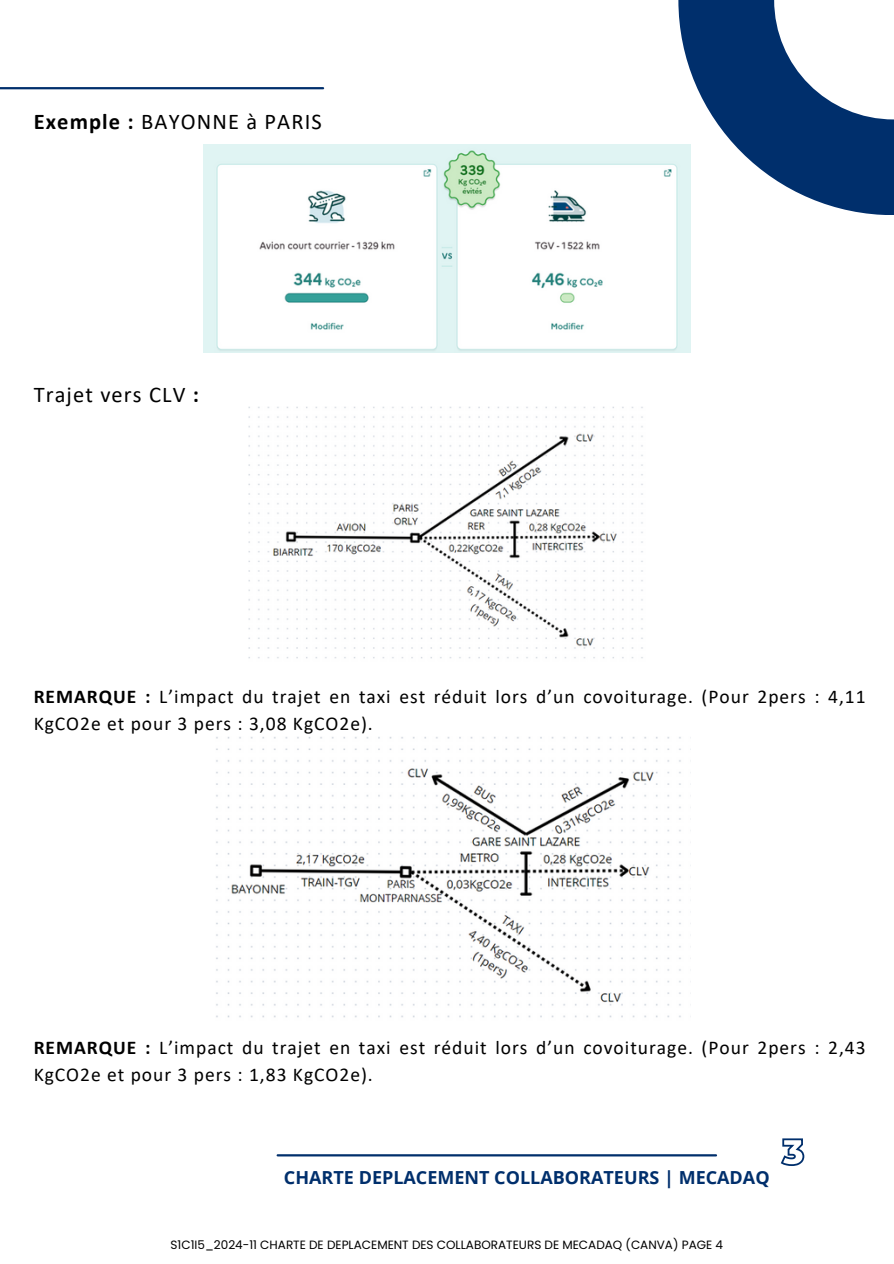
<style>
.page{position:relative;width:894px;height:1264px;background:#fff}
.page>*{position:absolute;margin:0;border:0;box-sizing:border-box;transform-origin:0 0}
.t1{font:22.5px "Calibri";letter-spacing:.05em;color:#000}
.t2{font:19.5px/27px "Calibri";letter-spacing:.05em;color:#000}
.t3{font:700 18px "Open Sans";color:#002f6c}
.t4{font:12px "Poppins";color:#000}
.s1{font-weight:700}
</style>
<div class="page">
<hr style="left:0;top:87px;width:323px;height:2px;background:#002f6c">
<hr style="left:277px;top:1154px;width:438px;height:2px;background:#002f6c">
<svg style="left:678px;top:0;width:215px;height:215px;fill:#002f6c"></svg>
<img style="left:203px;top:144px;width:487px;height:208px">
<img style="left:248px;top:407px;width:395px;height:252px">
<img style="left:216px;top:737px;width:465px;height:281px">
<svg style="left:780px;top:1138px;width:25px;height:28px"></svg>
<p class="t1" style="left:34px;top:112px;width:290px"><span class="s1">Exemple :</span> BAYONNE à PARIS</p>
<p class="t1" style="left:34px;top:385px;width:167px">Trajet vers CLV <span class="s1">:</span></p>
<h1 class="t2" style="left:34px;top:684px;width:833px"><span class="s1">REMARQUE :</span> L’impact du trajet en taxi est réduit lors d’un covoiturage. (Pour 2pers : 4,11<br>KgCO2e et pour 3 pers : 3,08 KgCO2e).</h1>
<h1 class="t2" style="left:34px;top:1035px;width:833px"><span class="s1">REMARQUE :</span> L’impact du trajet en taxi est réduit lors d’un covoiturage. (Pour 2pers : 2,43<br>KgCO2e et pour 3 pers : 1,83 KgCO2e).</h1>
<h3 class="t3" style="left:284px;top:1164px;width:487px">CHARTE DEPLACEMENT COLLABORATEURS | MECADAQ</h3>
<p class="t4" style="left:170px;top:1236px;width:553px">S1C1I5_2024-11 CHARTE DE DEPLACEMENT DES COLLABORATEURS DE MECADAQ (CANVA) PAGE 4</p>
</div>
